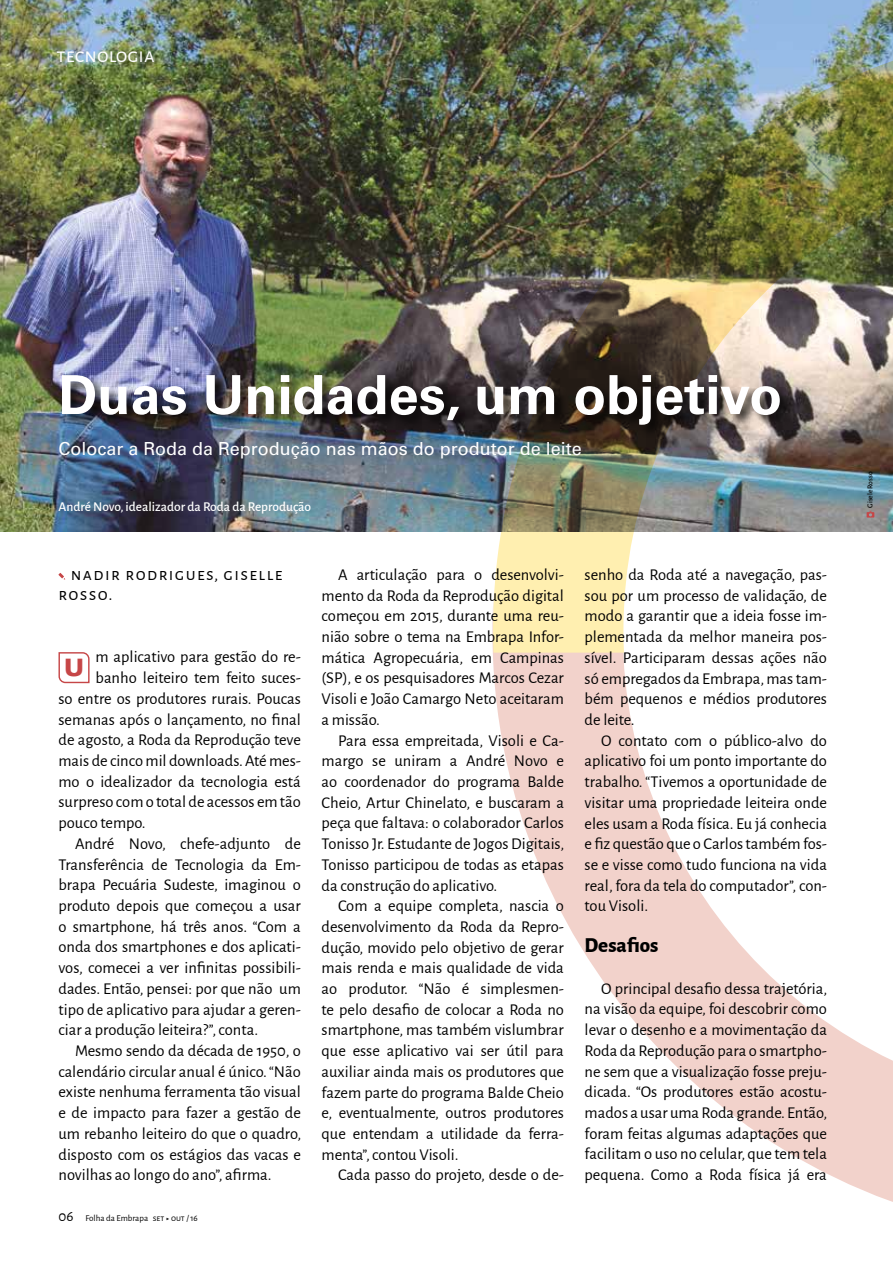
<style>
.page{position:relative;width:893px;height:1263px;background:#fff}
.page>*{position:absolute;margin:0;border:0;box-sizing:border-box;transform-origin:0 0}
.t1{font:700 54px "Univers LT Std";color:#fff}
.t2{font:900 24px "Univers LT Std";color:#c64647}
.t3{font:21px "Alegreya Sans SC";color:#fff}
.t4{font:800 21px "Alegreya Sans";color:#000}
.t5{font:18px "Univers LT Std";color:#fff}
.t6{font:18px/20.7px "Alegreya Sans SC";letter-spacing:.075em;color:#000}
.t7{font:16.5px/20.7px "Alegreya Sans";color:#000;text-align:justify}
.t8{font:500 13.5px "Alegreya Sans";color:#fff}
.t9{font:9px "Alegreya Sans SC";color:#000}
.t10{font:500 7.5px "Alegreya Sans";color:#000}
.s1{font-family:"Alegreya Sans";font-size:15px}
.s2{font-family:"Alegreya Sans"}
</style>
<div class="page">
<svg style="left:492px;top:612px;width:401px;height:590px"></svg>
<svg style="left:493px;top:532px;width:400px;height:121px"></svg>
<img style="left:0;top:0;width:893px;height:532px">
<svg style="left:58px;top:652px;width:32px;height:32px"></svg>
<svg style="left:867px;top:511px;width:7px;height:7px"></svg>
<div style="left:60px;top:373px;width:734px;height:66px;background:#000;opacity:.75"></div>
<svg style="left:58px;top:573px;width:7px;height:7px"></svg>
<p class="t3" style="left:57px;top:41px;width:100px">tecnologia</p>
<h1 class="t1" style="left:58px;top:363px;width:725px">Duas Unidades, um objetivo</h1>
<p class="t5" style="left:58px;top:438px;width:525px">Colocar a Roda da Reprodução nas mãos do produtor de leite</p>
<p class="t8" style="left:58px;top:497px;width:254px">André Novo, idealizador da Roda da Reprodução</p>
<p class="t6" style="left:58px;top:563px;width:226px;text-indent:12px">nadir rodrigues, giselle rosso.</p>
<p class="t7" style="left:96px;top:646px;width:207px">m aplicativo para gestão do re-</p>
<p class="t7" style="left:96px;top:667px;width:207px">banho leiteiro tem feito suces-</p>
<p class="t7" style="left:59px;top:687px;width:244px">so entre os produtores rurais. Poucas</p>
<p class="t7" style="left:59px;top:708px;width:244px">semanas após o lançamento, no final</p>
<p class="t7" style="left:59px;top:729px;width:244px">de agosto, a Roda da Reprodução teve</p>
<p class="t7" style="left:59px;top:750px;width:244px">mais de cinco mil downloads. Até mes-</p>
<p class="t7" style="left:59px;top:770px;width:244px">mo o idealizador da tecnologia está</p>
<p class="t7" style="left:59px;top:791px;width:244px">surpreso com o total de acessos em tão</p>
<p class="t7" style="left:59px;top:812px;width:89px">pouco tempo.</p>
<p class="t7" style="left:75px;top:832px;width:227px">André Novo, chefe-adjunto de</p>
<p class="t7" style="left:59px;top:853px;width:244px">Transferência de Tecnologia da Em-</p>
<p class="t7" style="left:59px;top:874px;width:244px">brapa Pecuária Sudeste, imaginou o</p>
<p class="t7" style="left:59px;top:894px;width:244px">produto depois que começou a usar</p>
<p class="t7" style="left:59px;top:915px;width:244px">o smartphone, há três anos. “Com a</p>
<p class="t7" style="left:59px;top:936px;width:244px">onda dos smartphones e dos aplicati-</p>
<p class="t7" style="left:59px;top:957px;width:244px">vos, comecei a ver infinitas possibili-</p>
<p class="t7" style="left:59px;top:977px;width:244px">dades. Então, pensei: por que não um</p>
<p class="t7" style="left:59px;top:998px;width:244px">tipo de aplicativo para ajudar a geren-</p>
<p class="t7" style="left:59px;top:1019px;width:201px">ciar a produção leiteira?”, conta.</p>
<p class="t7" style="left:75px;top:1039px;width:227px">Mesmo sendo da década de 1950, o</p>
<p class="t7" style="left:59px;top:1060px;width:244px">calendário circular anual é único. “Não</p>
<p class="t7" style="left:59px;top:1081px;width:244px">existe nenhuma ferramenta tão visual</p>
<p class="t7" style="left:59px;top:1102px;width:244px">e de impacto para fazer a gestão de</p>
<p class="t7" style="left:59px;top:1122px;width:244px">um rebanho leiteiro do que o quadro,</p>
<p class="t7" style="left:59px;top:1143px;width:244px">disposto com os estágios das vacas e</p>
<p class="t7" style="left:59px;top:1164px;width:215px">novilhas ao longo do ano”, afirma.</p>
<h2 class="t2" style="left:64px;top:653px;width:21px">U</h2>
<p class="t9" style="left:58px;top:1212px;width:141px"><span class="s1">06</span> <span class="s2">Folha da Embrapa</span> set &lt;right&gt; out / 16</p>
<p class="t7" style="left:322px;top:563px;width:244px;text-indent:16px">A articulação para o desenvolvi&shy;mento da Roda da Reprodução digital começou em 2015, durante uma reu&shy;nião sobre o tema na Embrapa Infor&shy;mática Agropecuária, em Campinas (SP), e os pesquisadores Marcos Cezar Visoli e João Camargo Neto aceitaram a missão.</p>
<p class="t7" style="left:322px;top:729px;width:244px;text-indent:16px">Para essa empreitada, Visoli e Ca&shy;margo se uniram a André Novo e ao coordenador do programa Balde Cheio, Artur Chinelato, e buscaram a peça que faltava: o colaborador Carlos Tonisso Jr. Estudante de Jogos Digitais, Tonisso participou de todas as etapas da construção do aplicativo.</p>
<p class="t7" style="left:322px;top:895px;width:244px;text-indent:16px">Com a equipe completa, nascia o desenvolvimento da Roda da Repro&shy;dução, movido pelo objetivo de gerar mais renda e mais qualidade de vida ao produtor. “Não é simplesmen&shy;te pelo desafio de colocar a Roda no smartphone, mas também vislumbrar que esse aplicativo vai ser útil para auxiliar ainda mais os produtores que fazem parte do programa Balde Cheio e, eventualmente, outros produtores que entendam a utilidade da ferra&shy;menta”, contou Visoli.</p>
<p class="t7" style="left:338px;top:1164px;width:227px">Cada passo do projeto, desde o de-</p>
<p class="t7" style="left:585px;top:564px;width:244px">senho da Roda até a navegação, pas&shy;sou por um processo de validação, de modo a garantir que a ideia fosse im&shy;plementada da melhor maneira pos&shy;sível. Participaram dessas ações não só empregados da Embrapa, mas tam&shy;bém pequenos e médios produtores de leite.</p>
<p class="t7" style="left:585px;top:729px;width:244px;text-indent:16px">O contato com o público-alvo do aplicativo foi um ponto importante do trabalho. “Tivemos a oportunidade de visitar uma propriedade leiteira onde eles usam a Roda física. Eu já conhecia e fiz questão que o Carlos também fos&shy;se e visse como tudo funciona na vida real, fora da tela do computador”, con&shy;tou Visoli.</p>
<p class="t4" style="left:585px;top:930px;width:75px">Desafios</p>
<p class="t7" style="left:585px;top:977px;width:244px;text-indent:16px">O principal desafio dessa trajetória, na visão da equipe, foi descobrir como levar o desenho e a movimentação da Roda da Reprodução para o smartpho&shy;ne sem que a visualização fosse preju&shy;dicada. “Os produtores estão acostu&shy;mados a usar uma Roda grande. Então, foram feitas algumas adaptações que facilitam o uso no celular, que tem tela pequena. Como a Roda física já era</p>
<p class="t10" style="left:865px;top:508px;width:38px;rotate:-90deg">Gisele Rosso</p>
</div>
